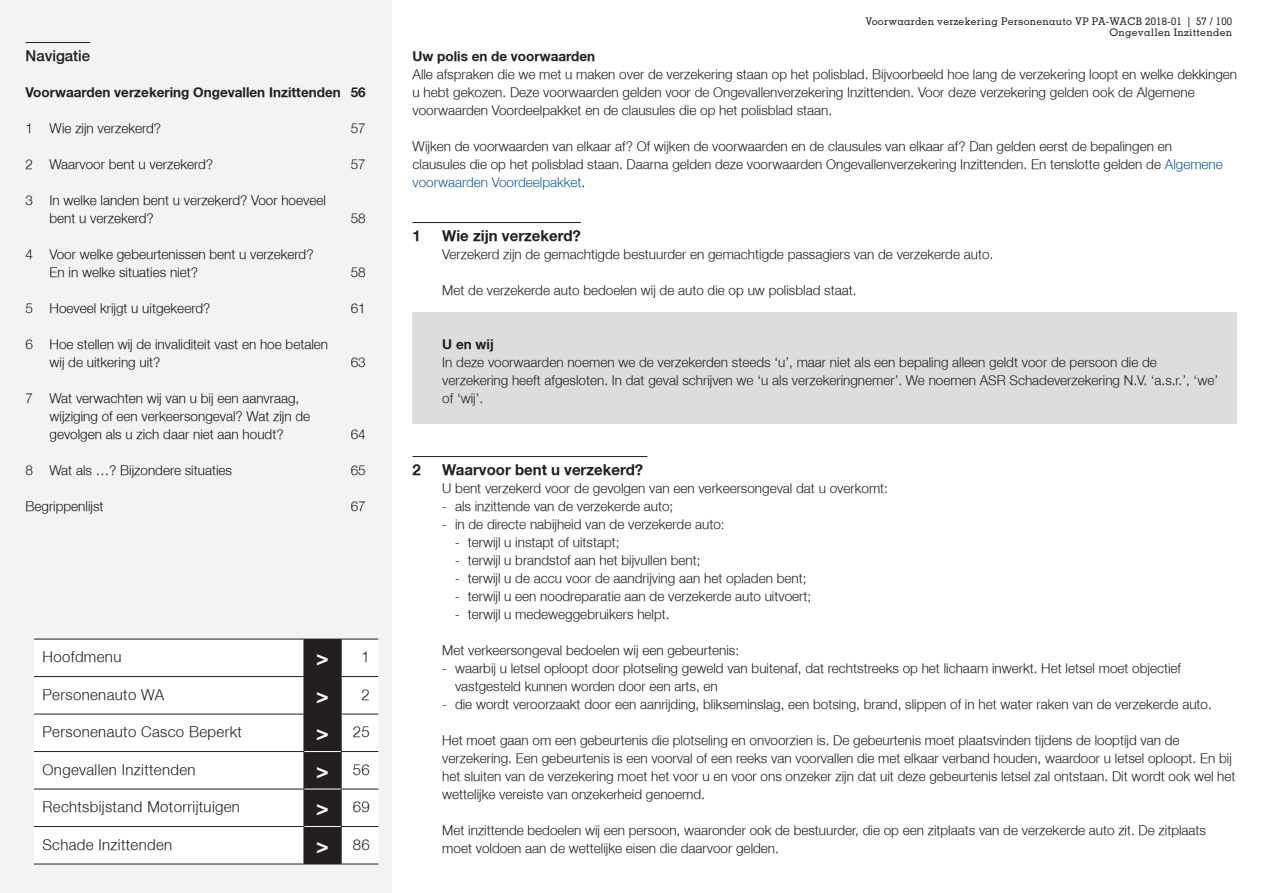
<style>
.page{position:relative;width:1263px;height:893px;background:#fff}
.page>*{position:absolute;margin:0;border:0;box-sizing:border-box;transform-origin:0 0}
.t1{font:700 21px "ASR Helvetica";color:#fff}
.t2{font:300 15px "ASR Helvetica";letter-spacing:.025em;color:#231f20}
.t3{font:700 15px "ASR Helvetica";color:#231f20}
.t4{font:300 15px "Fortis Helvetica";color:#231f20}
.t5{font:300 13.5px/18px "ASR Helvetica";color:#231f20}
.t6{font:300 13.5px/18px "ASR Helvetica";color:#171419}
.t7{font:700 13.5px "ASR Helvetica";color:#231f20}
.t8{font:500 10.5px/10.5px "Memphis";letter-spacing:.025em;color:#231f20;text-align:right}
.s1{font-weight:300;font-size:15px;color:#231f20}
.s2{font-weight:700;font-size:21px;color:#fff}
.s3{color:#175d9e}
.s4{font-style:italic}
</style>
<div class="page">
<div style="left:0;top:0;width:391px;height:893px;background:#f2f3f4"></div>
<div style="left:34px;top:640px;width:344px;height:224px;background:#fff"></div>
<div style="left:305px;top:640px;width:36px;height:224px;background:#231f20"></div>
<hr style="left:34px;top:639px;width:270px;height:1px;background:#231f20">
<hr style="left:304px;top:639px;width:37px;height:1px;background:#231f20">
<hr style="left:304px;top:639px;width:1px;height:37px;background:#231f20">
<hr style="left:341px;top:639px;width:37px;height:1px;background:#231f20">
<hr style="left:341px;top:639px;width:1px;height:37px;background:#231f20">
<hr style="left:34px;top:676px;width:270px;height:1px;background:#231f20">
<hr style="left:304px;top:676px;width:37px;height:1px;background:#231f20">
<hr style="left:304px;top:677px;width:1px;height:37px;background:#231f20">
<hr style="left:341px;top:676px;width:37px;height:1px;background:#231f20">
<hr style="left:341px;top:677px;width:1px;height:37px;background:#231f20">
<hr style="left:34px;top:714px;width:270px;height:1px;background:#231f20">
<hr style="left:304px;top:714px;width:37px;height:1px;background:#231f20">
<hr style="left:304px;top:714px;width:1px;height:37px;background:#231f20">
<hr style="left:341px;top:714px;width:37px;height:1px;background:#231f20">
<hr style="left:341px;top:714px;width:1px;height:37px;background:#231f20">
<hr style="left:34px;top:751px;width:270px;height:1px;background:#231f20">
<hr style="left:304px;top:752px;width:1px;height:37px;background:#231f20">
<hr style="left:341px;top:751px;width:37px;height:1px;background:#231f20">
<hr style="left:341px;top:752px;width:1px;height:37px;background:#231f20">
<hr style="left:34px;top:789px;width:270px;height:1px;background:#231f20">
<hr style="left:304px;top:789px;width:1px;height:37px;background:#231f20">
<hr style="left:341px;top:789px;width:37px;height:1px;background:#231f20">
<hr style="left:341px;top:789px;width:1px;height:37px;background:#231f20">
<hr style="left:34px;top:826px;width:270px;height:1px;background:#231f20">
<hr style="left:304px;top:827px;width:1px;height:37px;background:#231f20">
<hr style="left:341px;top:826px;width:37px;height:1px;background:#231f20">
<hr style="left:341px;top:827px;width:1px;height:37px;background:#231f20">
<hr style="left:34px;top:864px;width:270px;height:1px;background:#231f20">
<hr style="left:304px;top:864px;width:37px;height:1px;background:#231f20">
<hr style="left:341px;top:864px;width:37px;height:1px;background:#231f20">
<hr style="left:304px;top:751px;width:37px;height:1px;background:#fff">
<hr style="left:304px;top:789px;width:37px;height:1px;background:#fff">
<hr style="left:304px;top:826px;width:37px;height:1px;background:#fff">
<hr style="left:26px;top:42px;width:64px;height:1px;background:#231f20">
<hr style="left:412px;top:222px;width:169px;height:1px;background:#231f20">
<div style="left:412px;top:313px;width:825px;height:20px;background:#dcdddf"></div>
<div style="left:412px;top:331px;width:825px;height:20px;background:#dcdddf"></div>
<div style="left:412px;top:349px;width:825px;height:56px;background:#dcdddf"></div>
<div style="left:412px;top:403px;width:825px;height:20px;background:#dcdddf"></div>
<hr style="left:412px;top:456px;width:235px;height:1px;background:#231f20">
<p class="t4" style="left:26px;top:46px;width:66px">Navigatie</p>
<p class="t7" style="left:26px;top:83px;width:342px">Voorwaarden verzekering Ongevallen Inzittenden 56</p>
<p class="t6" style="left:26px;top:119px;width:137px">1 Wie zijn verzekerd?</p>
<p class="t6" style="left:351px;top:119px;width:17px">57</p>
<p class="t6" style="left:26px;top:155px;width:189px">2 Waarvoor bent u verzekerd?</p>
<p class="t6" style="left:351px;top:155px;width:17px">57</p>
<p class="t6" style="left:50px;top:191px;width:278px;text-indent:-24px">3 In welke landen bent u verzekerd? Voor hoeveel bent u verzekerd?</p>
<p class="t6" style="left:351px;top:209px;width:17px">58</p>
<p class="t6" style="left:50px;top:245px;width:266px;text-indent:-24px">4 Voor welke gebeurtenissen bent u verzekerd?<br>En in welke situaties niet?</p>
<p class="t6" style="left:351px;top:263px;width:17px">58</p>
<p class="t6" style="left:26px;top:299px;width:186px">5 Hoeveel krijgt u uitgekeerd?</p>
<p class="t6" style="left:351px;top:299px;width:17px">61</p>
<p class="t6" style="left:50px;top:335px;width:280px;text-indent:-24px">6 Hoe stellen wij de invaliditeit vast en hoe betalen wij de uitkering uit?</p>
<p class="t6" style="left:351px;top:353px;width:17px">63</p>
<p class="t6" style="left:50px;top:389px;width:262px;text-indent:-24px">7 Wat verwachten wij van u bij een aanvraag, wijziging of een verkeersongeval? Wat zijn de gevolgen als u zich daar niet aan houdt?</p>
<p class="t6" style="left:351px;top:425px;width:17px">64</p>
<p class="t6" style="left:26px;top:461px;width:208px">8 Wat als …? Bijzondere situaties</p>
<p class="t6" style="left:351px;top:461px;width:17px">65</p>
<p class="t6" style="left:26px;top:497px;width:80px">Begrippenlijst</p>
<p class="t6" style="left:351px;top:497px;width:17px">67</p>
<p class="t2" style="left:43px;top:648px;width:80px">Hoofdmenu</p>
<h1 class="t1" style="left:316px;top:645px;width:55px">&gt; <span class="s1">1</span></h1>
<p class="t2" style="left:43px;top:685px;width:123px">Personenauto WA</p>
<h1 class="t1" style="left:316px;top:682px;width:55px">&gt; <span class="s1">2</span></h1>
<p class="t2" style="left:43px;top:722px;width:201px">Personenauto Casco Beperkt</p>
<p class="t2" style="left:316px;top:722px;width:55px"><span class="s2">&gt;</span> 25</p>
<p class="t2" style="left:43px;top:760px;width:155px">Ongevallen Inzittenden</p>
<p class="t2" style="left:316px;top:760px;width:55px"><span class="s2">&gt;</span> 56</p>
<p class="t2" style="left:43px;top:797px;width:199px">Rechtsbijstand Motorrijtuigen</p>
<p class="t2" style="left:316px;top:797px;width:55px"><span class="s2">&gt;</span> 69</p>
<p class="t2" style="left:43px;top:835px;width:131px">Schade Inzittenden</p>
<p class="t2" style="left:316px;top:835px;width:55px"><span class="s2">&gt;</span> 86</p>
<p class="t8" style="left:865px;top:16px;width:368px">Voorwaarden verzekering Personenauto VP PA-WACB 2018-01 | 57 / 100<br>Ongevallen Inzittenden</p>
<p class="t7" style="left:412px;top:47px;width:184px">Uw polis en de voorwaarden</p>
<p class="t5" style="left:412px;top:65px;width:826px">Alle afspraken die we met u maken over de verzekering staan op het polisblad. Bijvoorbeeld hoe lang de verzekering loopt en welke dekkingen u hebt gekozen. Deze voorwaarden gelden voor de Ongevallenverzekering Inzittenden. Voor deze verzekering gelden ook de Algemene voorwaarden Voordeelpakket en de clausules die op het polisblad staan.</p>
<p class="t5" style="left:412px;top:137px;width:812px">Wijken de voorwaarden van elkaar af? Of wijken de voorwaarden en de clausules van elkaar af? Dan gelden eerst de bepalingen en clausules die op het polisblad staan. Daarna gelden deze voorwaarden Ongevallenverzekering Inzittenden. En tenslotte gelden de <span class="s3">Algemene voorwaarden Voordeelpakket</span>.</p>
<p class="t3" style="left:412px;top:226px;width:10px">1</p>
<p class="t3" style="left:442px;top:226px;width:140px">Wie zijn verzekerd?</p>
<p class="t5" style="left:442px;top:245px;width:552px">Verzekerd zijn de gemachtigde bestuurder en gemachtigde passagiers van de verzekerde auto.</p>
<p class="t5" style="left:442px;top:281px;width:416px">Met de verzekerde auto bedoelen wij de auto die op uw polisblad staat.</p>
<p class="t7" style="left:442px;top:335px;width:53px">U en wij</p>
<p class="t5" style="left:442px;top:353px;width:777px">In deze voorwaarden noemen we de verzekerden steeds ‘u’, maar niet als een bepaling alleen geldt voor de persoon die de verzekering heeft afgesloten. In dat geval schrijven we ‘u als verzekeringnemer’. We noemen ASR Schadeverzekering N.V. ‘a.s.r.’, ‘we’ of ‘wij’.</p>
<p class="t3" style="left:412px;top:460px;width:10px">2</p>
<p class="t3" style="left:442px;top:460px;width:202px">Waarvoor bent u verzekerd?</p>
<p class="t5" style="left:442px;top:479px;width:447px">U bent verzekerd voor de gevolgen van een verkeersongeval dat u overkomt:</p>
<p class="t5" style="left:442px;top:497px;width:233px">- als inzittende van de verzekerde auto;</p>
<p class="t5" style="left:442px;top:515px;width:284px">- in de directe nabijheid van de verzekerde auto:</p>
<p class="t5" style="left:455px;top:533px;width:166px"><span class="s4">-</span> terwijl u instapt of uitstapt;</p>
<p class="t5" style="left:455px;top:551px;width:247px"><span class="s4">-</span> terwijl u brandstof aan het bijvullen bent;</p>
<p class="t5" style="left:455px;top:569px;width:353px"><span class="s4">-</span> terwijl u de accu voor de aandrijving aan het opladen bent;</p>
<p class="t5" style="left:455px;top:587px;width:358px"><span class="s4">-</span> terwijl u een noodreparatie aan de verzekerde auto uitvoert;</p>
<p class="t5" style="left:455px;top:605px;width:216px"><span class="s4">-</span> terwijl u medeweggebruikers helpt.</p>
<p class="t5" style="left:442px;top:641px;width:298px">Met verkeersongeval bedoelen wij een gebeurtenis:</p>
<p class="t5" style="left:455px;top:659px;width:727px;text-indent:-13px">- waarbij u letsel oploopt door plotseling geweld van buitenaf, dat rechtstreeks op het lichaam inwerkt. Het letsel moet objectief vastgesteld kunnen worden door een arts, en</p>
<p class="t5" style="left:442px;top:695px;width:771px">- die wordt veroorzaakt door een aanrijding, blikseminslag, een botsing, brand, slippen of in het water raken van de verzekerde auto.</p>
<p class="t5" style="left:442px;top:731px;width:795px">Het moet gaan om een gebeurtenis die plotseling en onvoorzien is. De gebeurtenis moet plaatsvinden tijdens de looptijd van de verzekering. Een gebeurtenis is een voorval of een reeks van voorvallen die met elkaar verband houden, waardoor u letsel oploopt. En bij het sluiten van de verzekering moet het voor u en voor ons onzeker zijn dat uit deze gebeurtenis letsel zal ontstaan. Dit wordt ook wel het wettelijke vereiste van onzekerheid genoemd.</p>
<p class="t5" style="left:442px;top:821px;width:765px">Met inzittende bedoelen wij een persoon, waaronder ook de bestuurder, die op een zitplaats van de verzekerde auto zit. De zitplaats moet voldoen aan de wettelijke eisen die daarvoor gelden.</p>
</div>
